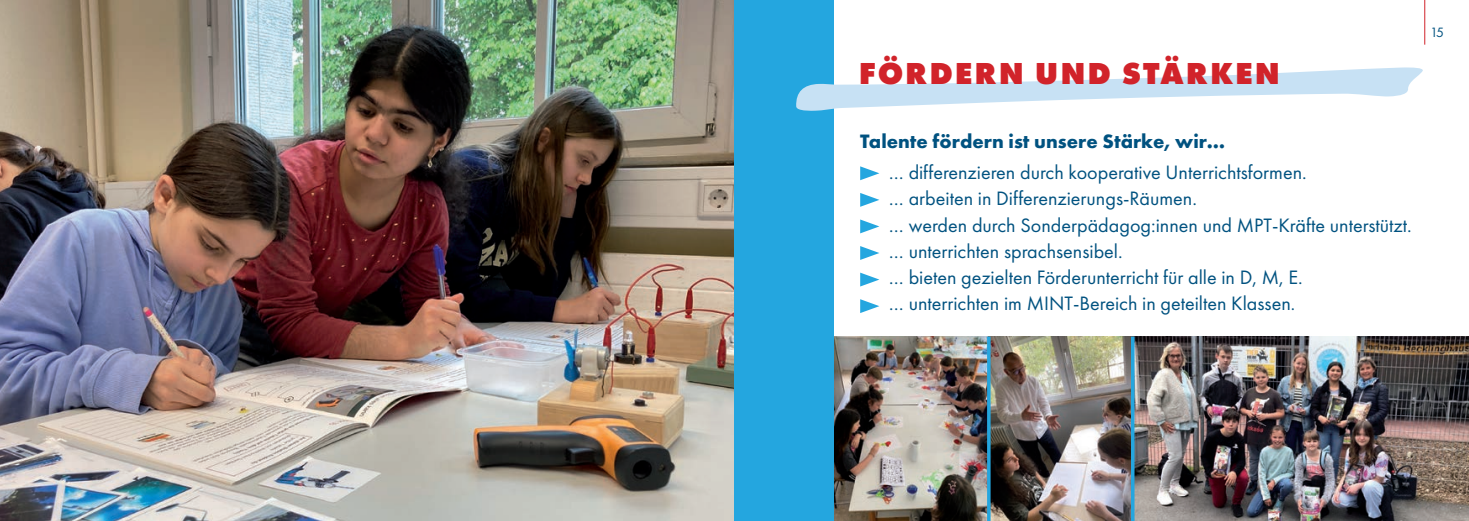
<style>
.page{position:relative;width:1469px;height:521px;background:#fff}
.page>*{position:absolute;margin:0;border:0;box-sizing:border-box;transform-origin:0 0}
.t1{font:800 31.5px "Futura PT";letter-spacing:.06em;color:#d1232a}
.t2{font:20.12px/26.2px "Futura PT";color:#005280}
.t3{font:700 20.12px "Futura PT";color:#005280}
.t4{font:14px "Futura PT";color:#005280}
</style>
<div class="page">
<hr style="left:1424px;top:0;width:1px;height:45px;background:#d1232a">
<img style="left:833px;top:337px;width:154px;height:184px">
<img style="left:0;top:0;width:734px;height:521px">
<div style="left:734px;top:0;width:99px;height:521px;background:#24a6df"></div>
<svg style="left:796px;top:67px;width:626px;height:44px"></svg>
<svg style="left:860px;top:166px;width:19px;height:14px"></svg>
<svg style="left:860px;top:193px;width:19px;height:14px"></svg>
<svg style="left:860px;top:219px;width:19px;height:14px"></svg>
<svg style="left:860px;top:246px;width:19px;height:14px"></svg>
<svg style="left:860px;top:273px;width:19px;height:13px"></svg>
<svg style="left:860px;top:299px;width:19px;height:14px"></svg>
<img style="left:990px;top:337px;width:478px;height:184px">
<hr style="left:1131px;top:337px;width:3px;height:184px;background:#24a6df">
<hr style="left:987px;top:337px;width:3px;height:184px;background:#24a6df">
<h1 class="t1" style="left:858px;top:53px;width:423px">FÖRDERN UND STÄRKEN</h1>
<p class="t3" style="left:860px;top:128px;width:366px">Talente fördern ist unsere Stärke, wir…</p>
<p class="t2" style="left:889px;top:159px;width:524px">… differenzieren durch kooperative Unterrichtsformen.<br>… arbeiten in Differenzierungs-Räumen.<br>… werden durch Sonderpädagog:innen und MPT-Kräfte unterstützt. … unterrichten sprachsensibel.<br>… bieten gezielten Förderunterricht für alle in D, M, E.<br>… unterrichten im MINT-Bereich in geteilten Klassen.</p>
<p class="t4" style="left:1429px;top:24px;width:16px">15</p>
</div>
